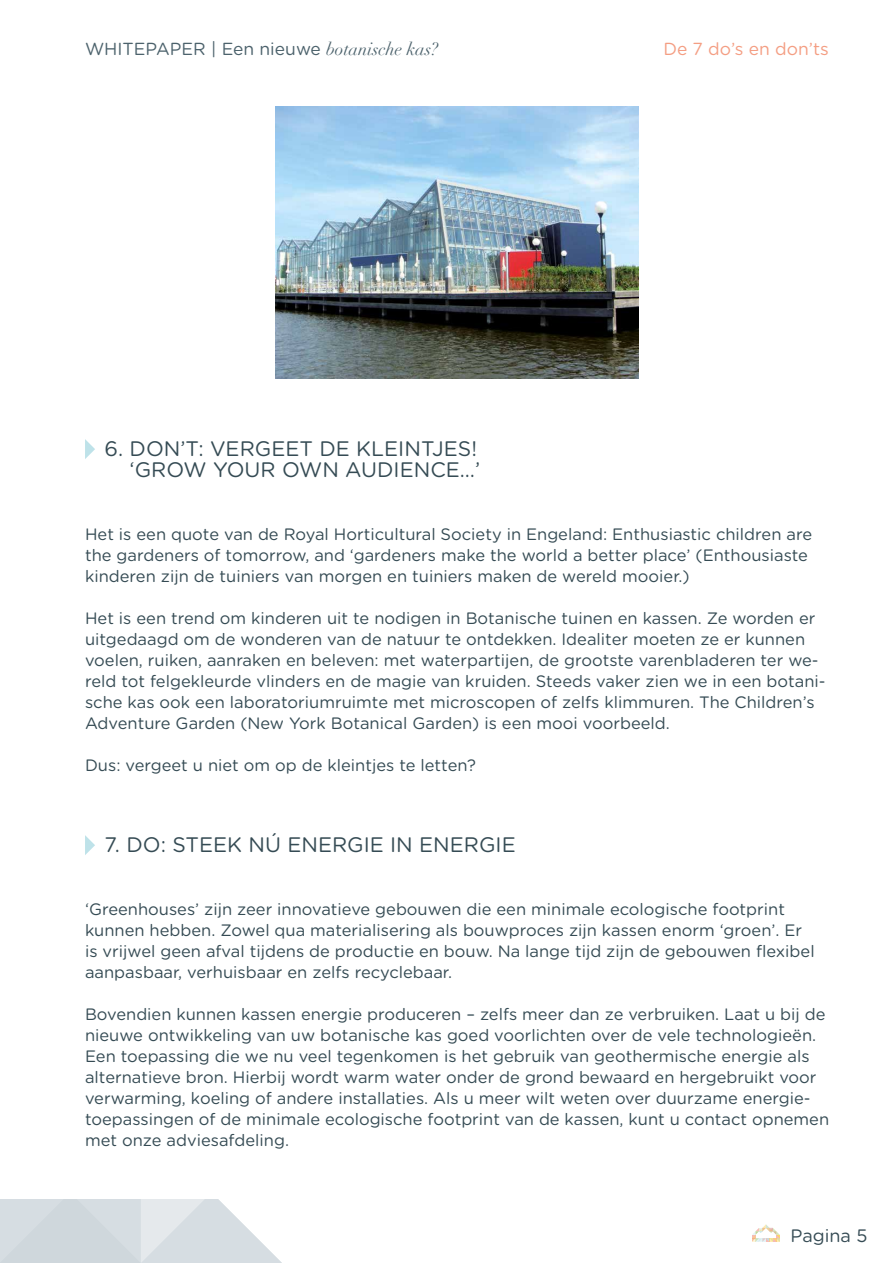
<style>
.page{position:relative;width:893px;height:1263px;background:#fff}
.page>*{position:absolute;margin:0;border:0;box-sizing:border-box;transform-origin:0 0}
.t1{font:21px/21px "Gotham Rounded";color:#354b54;text-align:right}
.t2{font:18px "Gotham Rounded";color:#354b54}
.t3{font:17.4px "Gotham Rounded";color:#4c626c}
.t4{font:17.4px "Gotham Rounded";color:#f49e83}
.t5{font:16.5px/21px "Gotham Rounded";color:#354b54}
.s1{font-family:"Didot";font-style:italic}
</style>
<div class="page">
<svg style="left:0;top:1199px;width:282px;height:64px;background:#dae0e4"></svg>
<svg style="left:752px;top:1224px;width:28px;height:18px"></svg>
<svg style="left:85px;top:439px;width:10px;height:20px"></svg>
<svg style="left:85px;top:835px;width:10px;height:20px"></svg>
<img style="left:275px;top:106px;width:364px;height:272px">
<p class="t3" style="left:85px;top:37px;width:355px">WHITEPAPER | Een nieuwe <span class="s1">botanische kas?</span></p>
<p class="t4" style="left:663px;top:37px;width:167px">De 7 do’s en don’ts</p>
<p class="t1" style="left:105px;top:437px;width:377px">6. DON’T: VERGEET DE KLEINTJES! ‘GROW YOUR OWN AUDIENCE…’</p>
<p class="t5" style="left:85px;top:523px;width:728px">Het is een quote van de Royal Horticultural Society in Engeland: Enthusiastic children are the gardeners of tomorrow, and ‘gardeners make the world a better place’ (Enthousiaste kinderen zijn de tuiniers van morgen en tuiniers maken de wereld mooier.)</p>
<p class="t5" style="left:85px;top:607px;width:742px">Het is een trend om kinderen uit te nodigen in Botanische tuinen en kassen. Ze worden er uitgedaagd om de wonderen van de natuur te ontdekken. Idealiter moeten ze er kunnen voelen, ruiken, aanraken en beleven: met waterpartijen, de grootste varenbladeren ter we&shy;reld tot felgekleurde vlinders en de magie van kruiden. Steeds vaker zien we in een botani&shy;sche kas ook een laboratoriumruimte met microscopen of zelfs klimmuren. The Children’s Adventure Garden (New York Botanical Garden) is een mooi voorbeeld.</p>
<p class="t5" style="left:85px;top:754px;width:392px">Dus: vergeet u niet om op de kleintjes te letten?</p>
<p class="t1" style="left:105px;top:833px;width:413px">7. DO: STEEK NÚ ENERGIE IN ENERGIE</p>
<p class="t5" style="left:85px;top:898px;width:731px">‘Greenhouses’ zijn zeer innovatieve gebouwen die een minimale ecologische footprint kunnen hebben. Zowel qua materialisering als bouwproces zijn kassen enorm ‘groen’. Er is vrijwel geen afval tijdens de productie en bouw. Na lange tijd zijn de gebouwen flexibel aanpasbaar, verhuisbaar en zelfs recyclebaar.</p>
<p class="t5" style="left:85px;top:1003px;width:746px">Bovendien kunnen kassen energie produceren – zelfs meer dan ze verbruiken. Laat u bij de nieuwe ontwikkeling van uw botanische kas goed voorlichten over de vele technologieën.<br>Een toepassing die we nu veel tegenkomen is het gebruik van geothermische energie als alternatieve bron. Hierbij wordt warm water onder de grond bewaard en hergebruikt voor verwarming, koeling of andere installaties. Als u meer wilt weten over duurzame energie&shy;toepassingen of de minimale ecologische footprint van de kassen, kunt u contact opnemen met onze adviesafdeling.</p>
<p class="t2" style="left:791px;top:1223px;width:78px">Pagina 5</p>
</div>
